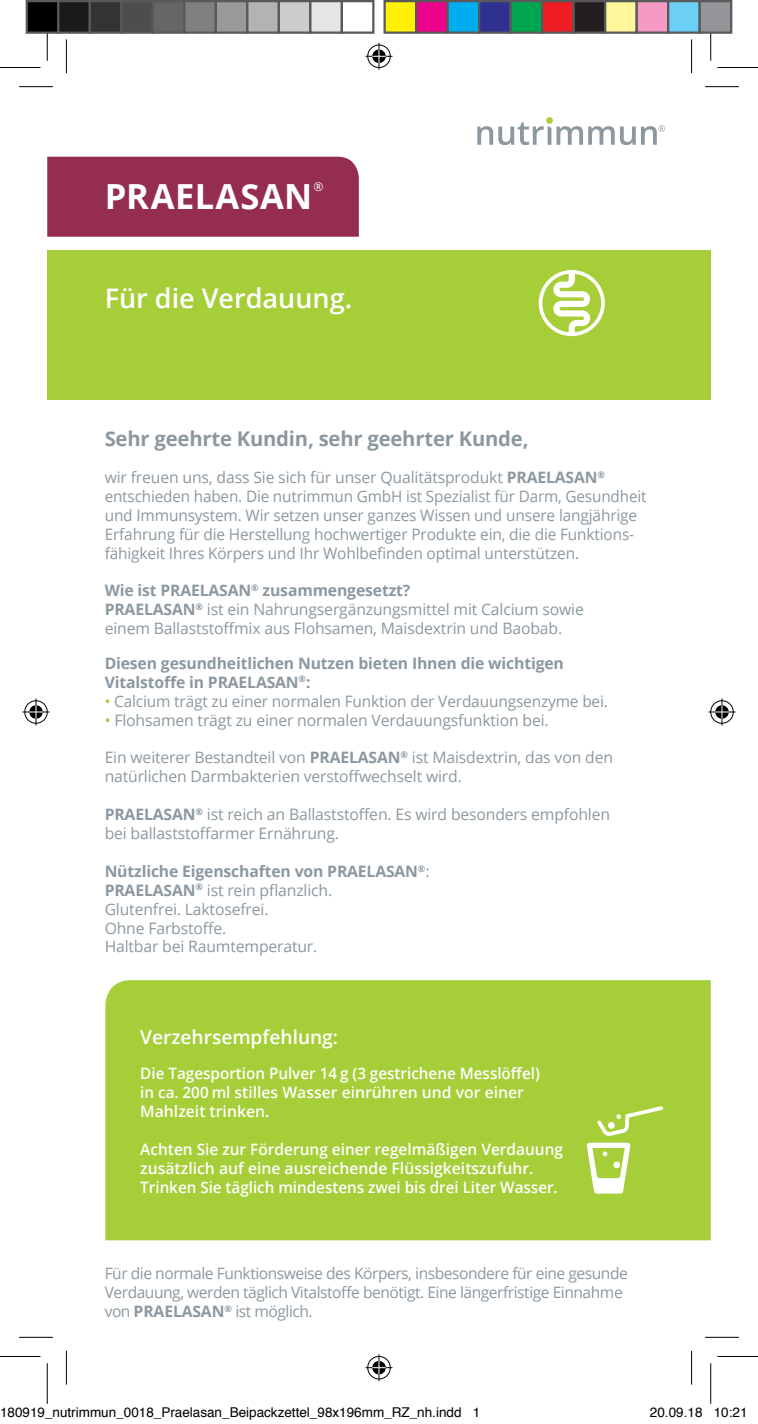
<style>
.page{position:relative;width:758px;height:1424px;background:#fff}
.page>*{position:absolute;margin:0;border:0;box-sizing:border-box;transform-origin:0 0}
.t1{font:700 34.65px "Open Sans";letter-spacing:.01em;color:#fff}
.t2{font:600 27px "Open Sans";color:#fff}
.t3{font:700 20.25px "Open Sans";letter-spacing:-.01em;color:#8b98a0}
.t4{font:600 19.12px "Open Sans";color:#fff}
.t5{font:15.75px/18.9px "Open Sans";letter-spacing:-.01em;color:#8b98a0}
.t6{font:600 15.75px/18.9px "Open Sans";color:#fff}
.t7{font:15.75px/18.9px "Open Sans";letter-spacing:-.03em;color:#8b98a0}
.t8{font:700 15.75px/18.9px "Open Sans";letter-spacing:-.01em;color:#8b98a0}
.t9{font:13.5px "Helvetica";color:#000}
.t10{font:12.15px "Open Sans";color:#fff}
.s1{font-weight:700}
.s2{color:#a6ce39}
</style>
<div class="page">
<div style="left:47px;top:250px;width:664px;height:149px;background:#a6ce39"></div>
<svg style="left:477px;top:122px;width:188px;height:23px"></svg>
<div style="left:546px;top:117px;width:7px;height:7px;background:#a6ce39;border-radius:50%"></div>
<svg style="left:539px;top:270px;width:66px;height:66px"></svg>
<div style="left:47px;top:157px;width:312px;height:80px;background:#942d4e"></div>
<div style="left:105px;top:980px;width:606px;height:260px;background:#a6ce39"></div>
<svg style="left:587px;top:1142px;width:43px;height:51px"></svg>
<svg style="left:597px;top:1106px;width:66px;height:29px;background:#b7d75e"></svg>
<hr style="left:19px;top:86px;width:34px;height:1px;background:#000">
<hr style="left:705px;top:86px;width:34px;height:1px;background:#000">
<hr style="left:19px;top:1336px;width:34px;height:1px;background:#000">
<hr style="left:705px;top:1336px;width:34px;height:1px;background:#000">
<hr style="left:66px;top:39px;width:1px;height:34px;background:#000">
<hr style="left:66px;top:1350px;width:1px;height:34px;background:#000">
<hr style="left:691px;top:39px;width:1px;height:34px;background:#000">
<hr style="left:691px;top:1350px;width:1px;height:34px;background:#000">
<hr style="left:0;top:67px;width:40px;height:1px;background:#000">
<hr style="left:717px;top:67px;width:41px;height:1px;background:#000">
<hr style="left:0;top:1355px;width:40px;height:1px;background:#000">
<hr style="left:717px;top:1355px;width:41px;height:1px;background:#000">
<hr style="left:47px;top:20px;width:1px;height:41px;background:#000">
<hr style="left:47px;top:1363px;width:1px;height:40px;background:#000">
<hr style="left:710px;top:20px;width:1px;height:41px;background:#000">
<hr style="left:710px;top:1363px;width:1px;height:40px;background:#000">
<svg style="left:365px;top:43px;width:27px;height:27px"></svg>
<svg style="left:365px;top:1354px;width:27px;height:27px"></svg>
<svg style="left:23px;top:698px;width:27px;height:27px"></svg>
<svg style="left:708px;top:698px;width:27px;height:27px"></svg>
<div style="left:27px;top:1px;width:31px;height:32px;background:#000"></div>
<div style="left:26px;top:0;width:33px;height:34px;border:2px solid #595959"></div>
<div style="left:58px;top:1px;width:32px;height:32px;background:#1a1a1a"></div>
<div style="left:57px;top:0;width:34px;height:34px;border:2px solid #595959"></div>
<div style="left:90px;top:1px;width:31px;height:32px;background:#333"></div>
<div style="left:89px;top:0;width:33px;height:34px;border:2px solid #595959"></div>
<div style="left:121px;top:1px;width:32px;height:32px;background:#4d4d4d"></div>
<div style="left:120px;top:0;width:34px;height:34px;border:2px solid #595959"></div>
<div style="left:153px;top:1px;width:31px;height:32px;background:#666"></div>
<div style="left:152px;top:0;width:33px;height:34px;border:2px solid #595959"></div>
<div style="left:184px;top:1px;width:32px;height:32px;background:#808080"></div>
<div style="left:183px;top:0;width:34px;height:34px;border:2px solid #595959"></div>
<div style="left:216px;top:1px;width:31px;height:32px;background:#999"></div>
<div style="left:215px;top:0;width:33px;height:34px;border:2px solid #595959"></div>
<div style="left:247px;top:1px;width:32px;height:32px;background:#b3b3b3"></div>
<div style="left:246px;top:0;width:34px;height:34px;border:2px solid #595959"></div>
<div style="left:279px;top:1px;width:31px;height:32px;background:#ccc"></div>
<div style="left:278px;top:0;width:33px;height:34px;border:2px solid #595959"></div>
<div style="left:310px;top:1px;width:32px;height:32px;background:#e6e6e6"></div>
<div style="left:309px;top:0;width:34px;height:34px;border:2px solid #595959"></div>
<div style="left:341px;top:0;width:33px;height:34px;border:2px solid #595959"></div>
<div style="left:385px;top:1px;width:31px;height:32px;background:#fff101"></div>
<div style="left:383px;top:0;width:34px;height:34px;border:2px solid #595959"></div>
<div style="left:416px;top:1px;width:32px;height:32px;background:#ed028c"></div>
<div style="left:415px;top:0;width:34px;height:34px;border:2px solid #595959"></div>
<div style="left:448px;top:1px;width:31px;height:32px;background:#00aeef"></div>
<div style="left:446px;top:0;width:34px;height:34px;border:2px solid #595959"></div>
<div style="left:479px;top:1px;width:32px;height:32px;background:#2e3092"></div>
<div style="left:478px;top:0;width:34px;height:34px;border:2px solid #595959"></div>
<div style="left:511px;top:1px;width:31px;height:32px;background:#00a54f"></div>
<div style="left:509px;top:0;width:34px;height:34px;border:2px solid #595959"></div>
<div style="left:542px;top:1px;width:32px;height:32px;background:#ee1d23"></div>
<div style="left:541px;top:0;width:34px;height:34px;border:2px solid #595959"></div>
<div style="left:574px;top:1px;width:31px;height:32px;background:#231f20"></div>
<div style="left:572px;top:0;width:34px;height:34px;border:2px solid #595959"></div>
<div style="left:605px;top:1px;width:32px;height:32px;background:#fff79a"></div>
<div style="left:604px;top:0;width:34px;height:34px;border:2px solid #595959"></div>
<div style="left:637px;top:1px;width:31px;height:32px;background:#f499c2"></div>
<div style="left:635px;top:0;width:34px;height:34px;border:2px solid #595959"></div>
<div style="left:668px;top:1px;width:32px;height:32px;background:#6bcff6"></div>
<div style="left:667px;top:0;width:34px;height:34px;border:2px solid #595959"></div>
<div style="left:700px;top:1px;width:31px;height:32px;background:#939598"></div>
<div style="left:698px;top:0;width:34px;height:34px;border:2px solid #595959"></div>
<h1 class="t1" style="left:105px;top:171px;width:209px">PRAELASAN</h1>
<p class="t10" style="left:313px;top:178px;width:12px">®</p>
<h2 class="t2" style="left:105px;top:280px;width:249px">Für die Verdauung.</h2>
<p class="t3" style="left:105px;top:425px;width:425px">Sehr geehrte Kundin, sehr geehrter Kunde,</p>
<p class="t5" style="left:105px;top:467px;width:543px">wir freuen uns, dass Sie sich für unser Qualitätsprodukt <span class="s1">PRAELASAN</span><sup>® </sup>entschieden haben. Die nutrimmun GmbH ist Spezialist für Darm, Gesundheit und Immunsystem. Wir setzen unser ganzes Wissen und unsere langjährige Erfahrung für die Herstellung hochwertiger Produkte ein, die die Funktions&shy;fähigkeit Ihres Körpers und Ihr Wohlbefinden optimal unterstützen.</p>
<p class="t5" style="left:105px;top:580px;width:481px"><span class="s1">Wie ist PRAELASAN</span><sup>®</sup> <span class="s1">zusammengesetzt?<br>PRAELASAN</span><sup>®</sup> ist ein Nahrungsergänzungsmittel mit Calcium sowie einem Ballaststoffmix aus Flohsamen, Maisdextrin und Baobab.</p>
<p class="t8" style="left:105px;top:653px;width:461px">Diesen gesundheitlichen Nutzen bieten Ihnen die wichtigen<br>Vitalstoffe in PRAELASAN<sup>®</sup>:</p>
<p class="t5" style="left:105px;top:691px;width:505px"><span class="s2">•</span> Calcium trägt zu einer normalen Funktion der Verdauungsenzyme bei.</p>
<p class="t5" style="left:105px;top:710px;width:445px"><span class="s2">•</span> Flohsamen trägt zu einer normalen Verdauungsfunktion bei.</p>
<p class="t5" style="left:105px;top:747px;width:510px">Ein weiterer Bestandteil von <span class="s1">PRAELASAN</span><sup>®</sup> ist Maisdextrin, das von den natürlichen Darmbakterien verstoffwechselt wird.</p>
<p class="t5" style="left:105px;top:804px;width:507px"><span class="s1">PRAELASAN</span><sup>®</sup> ist reich an Ballaststoffen. Es wird besonders empfohlen bei ballaststoffarmer Ernährung.</p>
<p class="t5" style="left:105px;top:861px;width:326px"><span class="s1">Nützliche Eigenschaften von PRAELASAN</span><sup>®</sup>:<br><span class="s1">PRAELASAN</span><sup>®</sup> ist rein pflanzlich.<br>Glutenfrei. Laktosefrei.<br>Ohne Farbstoffe.<br>Haltbar bei Raumtemperatur.</p>
<p class="t4" style="left:140px;top:1024px;width:199px">Verzehrsempfehlung:</p>
<p class="t6" style="left:140px;top:1063px;width:401px">Die Tagesportion Pulver 14 g (3 gestrichene Messlöffel) in ca. 200 ml stilles Wasser einrühren und vor einer<br>Mahlzeit trinken.</p>
<p class="t6" style="left:140px;top:1139px;width:424px">Achten Sie zur Förderung einer regelmäßigen Verdauung zusätzlich auf eine ausreichende Flüssigkeitszufuhr.<br>Trinken Sie täglich mindestens zwei bis drei Liter Wasser.</p>
<p class="t7" style="left:105px;top:1263px;width:525px">Für die normale Funktionsweise des Körpers, insbesondere für eine gesunde<br>Verdauung, werden täglich Vitalstoffe benötigt. Eine längerfristige Einnahme von <span class="s1">PRAELASAN</span><sup>®</sup> ist möglich.</p>
<p class="t9" style="left:0;top:1401px;width:482px">180919_nutrimmun_0018_Praelasan_Beipackzettel_98x196mm_RZ_nh.indd 1</p>
<p class="t9" style="left:650px;top:1401px;width:99px">20.09.18 10:21</p>
</div>
